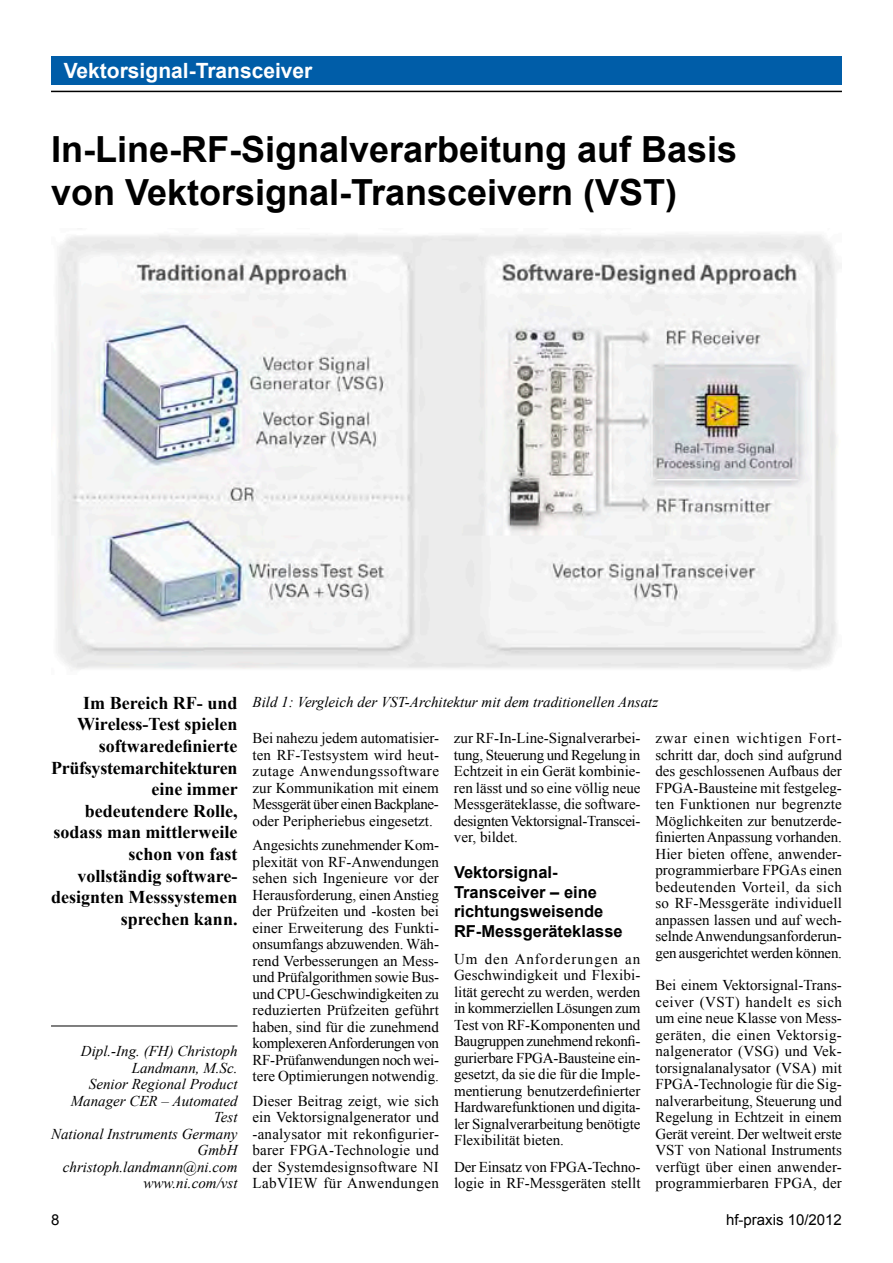
<style>
.page{position:relative;width:893px;height:1263px;background:#fff}
.page>*{position:absolute;margin:0;border:0;box-sizing:border-box;transform-origin:0 0}
.t1{font:700 36px/43.2px "Arial";color:#000}
.t2{font:700 21px "Arial";color:#fff}
.t3{font:700 18px/21.6px "Times New Roman";color:#000;text-align:right}
.t4{font:700 16.5px/19.8px "Arial";color:#000}
.t5{font:15px/16.5px "Times New Roman";color:#000;text-align:justify}
.t6{font:italic 15px/16.5px "Times New Roman";color:#000;text-align:right}
.t7{font:15px "Arial";color:#000}
</style>
<div class="page">
<hr style="left:51px;top:91px;width:791px;height:1px;background:#000">
<div style="left:51px;top:56px;width:791px;height:29px;background:#005da8"></div>
<hr style="left:51px;top:1025px;width:186px;height:1px;background:#000">
<img style="left:58px;top:235px;width:779px;height:435px">
<h2 class="t2" style="left:64px;top:57px;width:250px">Vektorsignal-Transceiver</h2>
<h1 class="t1" style="left:51px;top:129px;width:688px">In-Line-RF-Signalverarbeitung auf Basis von Vektorsignal-Transceivern (VST)</h1>
<p class="t3" style="left:51px;top:691px;width:188px">Im Bereich RF- und<br>Wireless-Test spielen softwaredefinierte<br>Prüfsystemarchitekturen eine immer bedeutendere Rolle, sodass man mittlerweile schon von fast vollständig software&shy;designten Messsystemen sprechen kann.</p>
<p class="t6" style="left:51px;top:1042px;width:188px">Dipl.-Ing. (FH) Christoph<br>Landmann, M.Sc.<br>Senior Regional Product<br>Manager CER – Automated<br>Test<br>National Instruments Germany<br>GmbH christoph.landmann@ni.com www.ni.com/vst</p>
<p class="t6" style="left:252px;top:693px;width:407px">Bild 1: Vergleich der VST-Architektur mit dem traditionellen Ansatz</p>
<p class="t5" style="left:252px;top:729px;width:188px">Bei nahezu jedem automatisier&shy;ten RF-Testsystem wird heut&shy;zutage Anwendungssoftware zur Kommunikation mit einem Messgerät über einen Backplane&shy;oder Peripheriebus eingesetzt.</p>
<p class="t5" style="left:252px;top:836px;width:188px">Angesichts zunehmender Kom&shy;plexität von RF-Anwendungen sehen sich Ingenieure vor der Herausforderung, einen Anstieg der Prüfzeiten und -kosten bei einer Erweiterung des Funkti&shy;onsumfangs abzuwenden. Wäh&shy;rend Verbesserungen an Mess&shy;und Prüfalgorithmen sowie Bus&shy;und CPU-Geschwindigkeiten zu reduzierten Prüfzeiten geführt haben, sind für die zunehmend komplexeren Anforderungen von RF-Prüfanwendungen noch wei&shy;tere Optimierungen notwendig.</p>
<p class="t5" style="left:252px;top:1092px;width:188px">Dieser Beitrag zeigt, wie sich ein Vektorsignalgenerator und -analysator mit rekonfigurier&shy;barer FPGA-Technologie und der Systemdesignsoftware NI LabVIEW für Anwendungen</p>
<p class="t5" style="left:454px;top:729px;width:188px">zur RF-In-Line-Signalverarbei&shy;tung, Steuerung und Regelung in Echtzeit in ein Gerät kombinie&shy;ren lässt und so eine völlig neue Messgeräteklasse, die software&shy;designten Vektorsignal-Transcei&shy;ver, bildet.</p>
<p class="t4" style="left:454px;top:863px;width:170px">Vektorsignal-<br>Transceiver – eine richtungsweisende<br>RF-Messgeräteklasse</p>
<p class="t5" style="left:454px;top:950px;width:188px">Um den Anforderungen an Geschwindigkeit und Flexibi&shy;lität gerecht zu werden, werden in kommerziellen Lösungen zum Test von RF-Komponenten und Baugruppen zunehmend rekonfi&shy;gurierbare FPGA-Bausteine ein&shy;gesetzt, da sie die für die Imple&shy;mentierung benutzerdefinierter Hardwarefunktionen und digita&shy;ler Signalverarbeitung benötigte Flexibilität bieten.</p>
<p class="t5" style="left:454px;top:1158px;width:188px">Der Einsatz von FPGA-Techno&shy;logie in RF-Messgeräten stellt</p>
<p class="t5" style="left:655px;top:729px;width:188px">zwar einen wichtigen Fort&shy;schritt dar, doch sind aufgrund des geschlossenen Aufbaus der FPGA-Bausteine mit festgeleg&shy;ten Funktionen nur begrenzte Möglichkeiten zur benutzerde&shy;finierten Anpassung vorhanden.<br>Hier bieten offene, anwender&shy;programmierbare FPGAs einen bedeutenden Vorteil, da sich so RF-Messgeräte individuell anpassen lassen und auf wech&shy;selnde Anwendungsanforderun&shy;gen ausgerichtet werden können.</p>
<p class="t5" style="left:655px;top:976px;width:188px">Bei einem Vektorsignal-Trans&shy;ceiver (VST) handelt es sich um eine neue Klasse von Mess&shy;geräten, die einen Vektorsig&shy;nalgenerator (VSG) und Vek&shy;torsignalanalysator (VSA) mit FPGA-Technologie für die Sig&shy;nalverarbeitung, Steuerung und Regelung in Echtzeit in einem Gerät vereint. Der weltweit erste VST von National Instruments verfügt über einen anwender&shy;programmierbaren FPGA, der</p>
<p class="t7" style="left:51px;top:1209px;width:10px">8</p>
<p class="t7" style="left:726px;top:1209px;width:117px">hf-praxis 10/2012</p>
</div>
